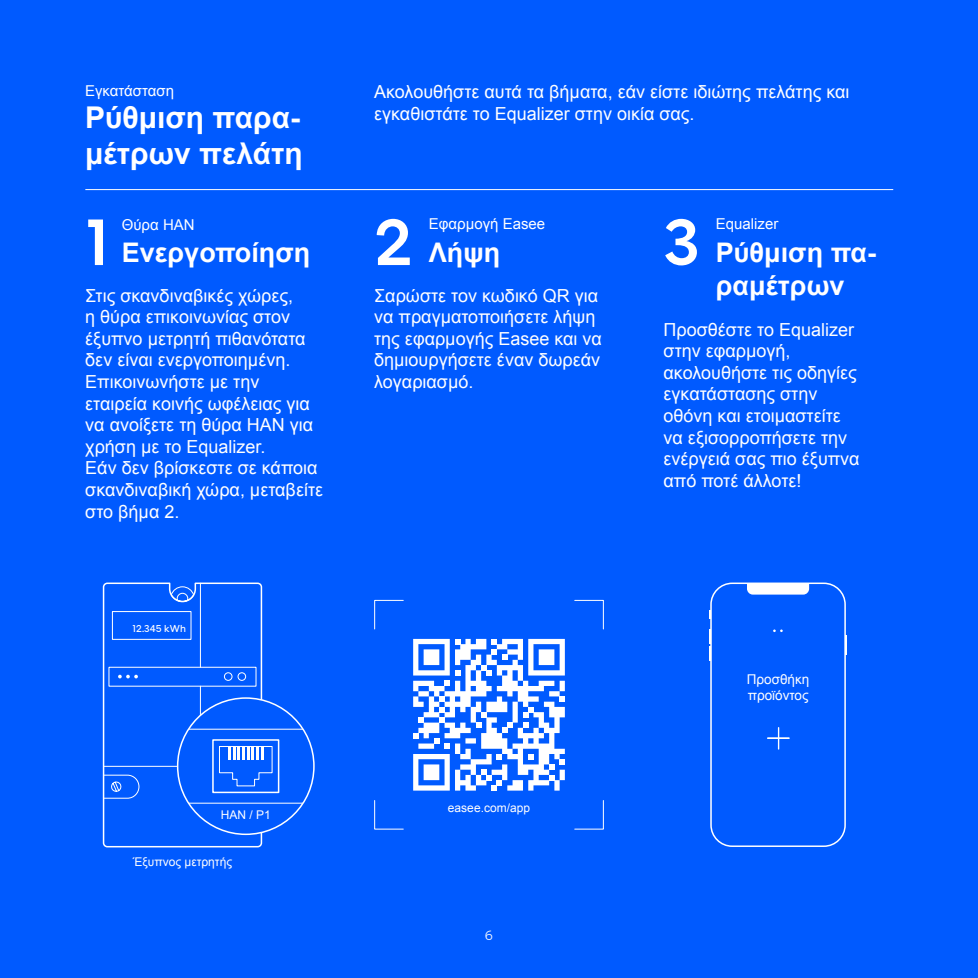
<style>
.page{position:relative;width:978px;height:978px;background:#005aff}
.page>*{position:absolute;margin:0;border:0;box-sizing:border-box;transform-origin:0 0}
.t1{font:600 66px "Buenos Aires";color:#fff}
.t2{font:700 30px/36px "Arial";color:#fff}
.t3{font:700 27px/32.4px "Arial";color:#fff}
.t4{font:18px/21.6px "Arial";color:#fff}
.t5{font:15px "Arial";color:#fff}
.t6{font:13.5px/16.2px "Arial";color:#fff}
.t7{font:300 13.5px "Buenos Aires";color:#fff}
.t8{font:12px "Arial";color:#fff}
.t9{font:9.9px "Buenos Aires";color:#fff}
</style>
<div class="page">
<hr style="left:85px;top:189px;width:808px;height:1px;background:#fff">
<div style="left:710px;top:583px;width:136px;height:264px;border:2px solid #fff;border-radius:21px"></div>
<svg style="left:747px;top:583px;width:62px;height:12px"></svg>
<svg style="left:709px;top:611px;width:2px;height:8px"></svg>
<svg style="left:845px;top:635px;width:2px;height:19px"></svg>
<svg style="left:709px;top:629px;width:2px;height:31px"></svg>
<svg style="left:773px;top:629px;width:10px;height:3px"></svg>
<svg style="left:767px;top:727px;width:23px;height:23px"></svg>
<svg style="left:374px;top:599px;width:30px;height:31px"></svg>
<svg style="left:574px;top:599px;width:30px;height:31px"></svg>
<svg style="left:574px;top:800px;width:30px;height:30px"></svg>
<svg style="left:374px;top:800px;width:30px;height:30px"></svg>
<svg style="left:413px;top:639px;width:152px;height:152px"></svg>
<svg style="left:102px;top:586px;width:161px;height:262px"></svg>
<div style="left:178px;top:698px;width:136px;height:136px;background:#005aff;border-radius:50%"></div>
<hr style="left:185px;top:729px;width:122px;height:1px;background:#fff">
<hr style="left:185px;top:803px;width:122px;height:1px;background:#fff">
<div style="left:212px;top:739px;width:67px;height:54px;border:2px solid #fff"></div>
<svg style="left:103px;top:582px;width:170px;height:217px"></svg>
<p class="t5" style="left:85px;top:81px;width:91px">Εγκατάσταση</p>
<h2 class="t2" style="left:85px;top:100px;width:219px">Ρύθμιση παρα&shy;μέτρων πελάτη</h2>
<h1 class="t1" style="left:85px;top:187px;width:26px">1</h1>
<p class="t5" style="left:122px;top:214px;width:74px">Θύρα HAN</p>
<h3 class="t3" style="left:122px;top:237px;width:190px">Ενεργοποίηση</h3>
<p class="t4" style="left:85px;top:285px;width:239px">Στις σκανδιναβικές χώρες,<br>η θύρα επικοινωνίας στον έξυπνο μετρητή πιθανότατα δεν είναι ενεργοποιημένη.<br>Επικοινωνήστε με την εταιρεία κοινής ωφέλειας για να ανοίξετε τη θύρα HAN για χρήση με το Equalizer.<br>Εάν δεν βρίσκεστε σε κάποια σκανδιναβική χώρα, μεταβείτε στο βήμα 2.</p>
<p class="t9" style="left:133px;top:621px;width:55px">12.345 kWh</p>
<p class="t8" style="left:221px;top:807px;width:52px">HAN / P1</p>
<p class="t8" style="left:133px;top:854px;width:101px">Έξυπνος μετρητής</p>
<p class="t4" style="left:374px;top:81px;width:477px">Ακολουθήστε αυτά τα βήματα, εάν είστε ιδιώτης πελάτης και εγκαθιστάτε το Equalizer στην οικία σας.</p>
<p class="t5" style="left:429px;top:214px;width:118px">Εφαρμογή Easee</p>
<p class="t5" style="left:716px;top:214px;width:64px">Equalizer</p>
<h1 class="t1" style="left:374px;top:187px;width:40px">2</h1>
<h1 class="t1" style="left:663px;top:187px;width:38px">3</h1>
<p class="t4" style="left:374px;top:285px;width:229px">Σαρώστε τον κωδικό QR για να πραγματοποιήσετε λήψη της εφαρμογής Easee και να δημιουργήσετε έναν δωρεάν λογαριασμό.</p>
<h3 class="t3" style="left:429px;top:237px;width:73px">Λήψη</h3>
<h3 class="t3" style="left:716px;top:237px;width:162px">Ρύθμιση πα&shy;ραμέτρων</h3>
<p class="t4" style="left:664px;top:319px;width:198px">Προσθέστε το Equalizer στην εφαρμογή, ακολουθήστε τις οδηγίες εγκατάστασης στην οθόνη και ετοιμαστείτε να εξισορροπήσετε την ενέργειά σας πιο έξυπνα από ποτέ άλλοτε!</p>
<p class="t8" style="left:448px;top:800px;width:84px">easee.com/app</p>
<p class="t7" style="left:485px;top:925px;width:10px">6</p>
<p class="t6" style="left:747px;top:671px;width:64px">Προσθήκη προϊόντος</p>
</div>
